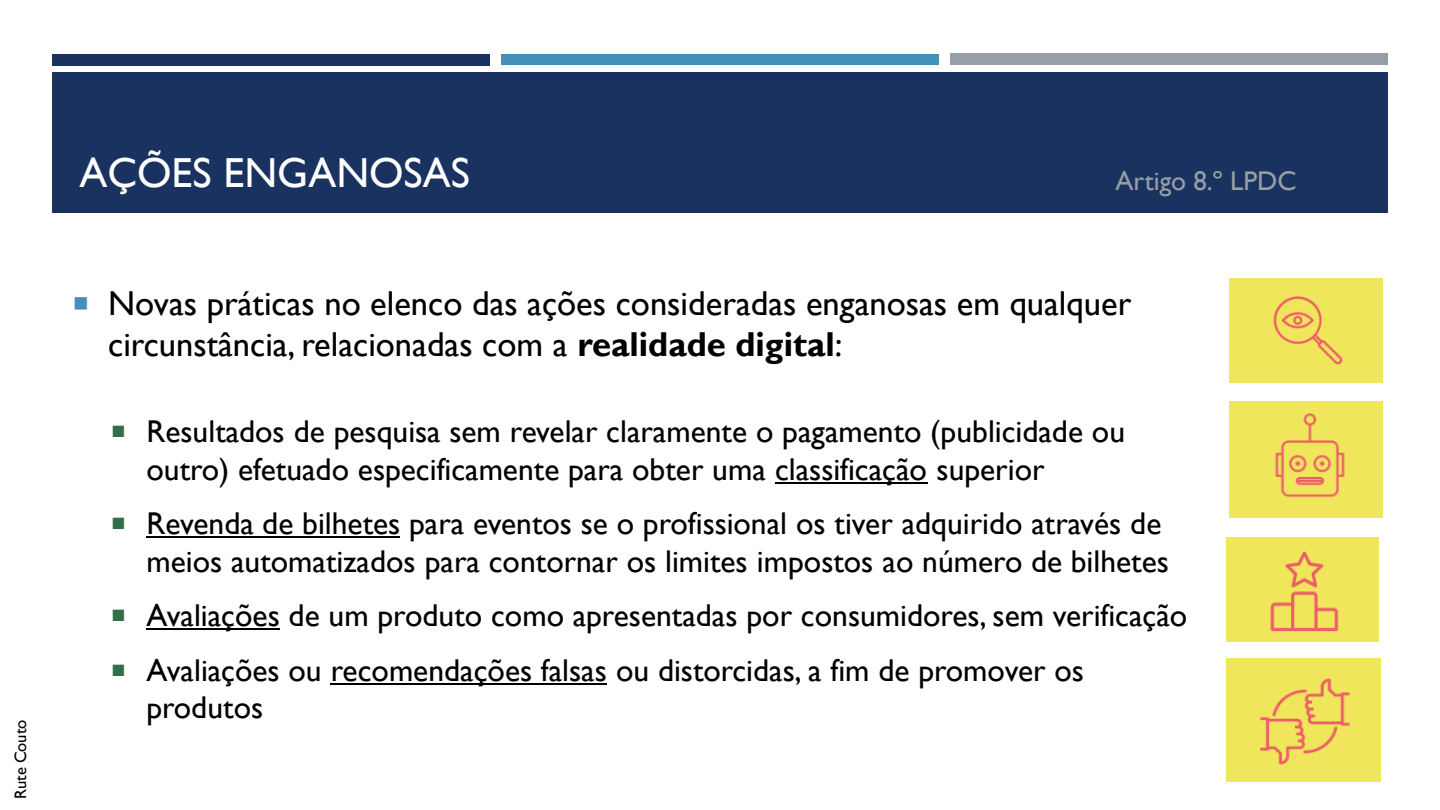
<style>
.page{position:relative;width:1440px;height:810px;background:#fff}
.page>*{position:absolute;margin:0;border:0;box-sizing:border-box;transform-origin:0 0}
.t1{font:42px "Gill Sans MT";color:#fff}
.t2{font:34.5px/41.4px "Gill Sans MT";color:#000}
.t3{font:31.5px/37.8px "Gill Sans MT";color:#000}
.t4{font:27px "Gill Sans MT";color:#969fa7}
.t5{font:16.5px "Gill Sans MT";color:#000}
.s1{color:#4590b8}
.s2{font-weight:700}
.s3{color:#317047}
</style>
<div class="page">
<div style="left:53px;top:54px;width:437px;height:11px;background:#1a3260"></div>
<div style="left:950px;top:54px;width:437px;height:11px;background:#969fa7"></div>
<div style="left:501px;top:54px;width:437px;height:11px;background:#4590b8"></div>
<div style="left:52px;top:73px;width:1336px;height:140px;background:#1a3260"></div>
<hr style="left:775px;top:482px;width:152px;height:2px;background:#000">
<hr style="left:146px;top:536px;width:254px;height:2px;background:#000">
<hr style="left:146px;top:628px;width:134px;height:2px;background:#000">
<hr style="left:331px;top:683px;width:276px;height:1px;background:#000">
<img style="left:1230px;top:279px;width:152px;height:103px">
<img style="left:1227px;top:538px;width:152px;height:104px">
<img style="left:1227px;top:658px;width:153px;height:124px">
<img style="left:1230px;top:401px;width:152px;height:116px">
<p class="t5" style="left:11px;top:799px;width:81px;rotate:-90deg">Rute Couto</p>
<h2 class="t1" style="left:79px;top:148px;width:392px">AÇÕES ENGANOSAS</h2>
<p class="t4" style="left:1116px;top:165px;width:183px">Artigo 8.º LPDC</p>
<p class="t2" style="left:108px;top:282px;width:1025px;text-indent:-36px"><span class="s1">○</span> Novas práticas no elenco das ações consideradas enganosas em qualquer circunstância, relacionadas com a <span class="s2">realidade digital</span>:</p>
<p class="t3" style="left:146px;top:412px;width:980px;text-indent:-36px"><span class="s3">○</span> Resultados de pesquisa sem revelar claramente o pagamento (publicidade ou outro) efetuado especificamente para obter uma classificação superior</p>
<p class="t3" style="left:110px;top:504px;width:1060px;text-align:right"><span class="s3">○</span> Revenda de bilhetes para eventos se o profissional os tiver adquirido através de meios automatizados para contornar os limites impostos ao número de bilhetes</p>
<p class="t3" style="left:110px;top:596px;width:1078px"><span class="s3">○</span> Avaliações de um produto como apresentadas por consumidores, sem verificação</p>
<p class="t3" style="left:146px;top:651px;width:939px;text-indent:-36px"><span class="s3">○</span> Avaliações ou recomendações falsas ou distorcidas, a fim de promover os produtos</p>
</div>
